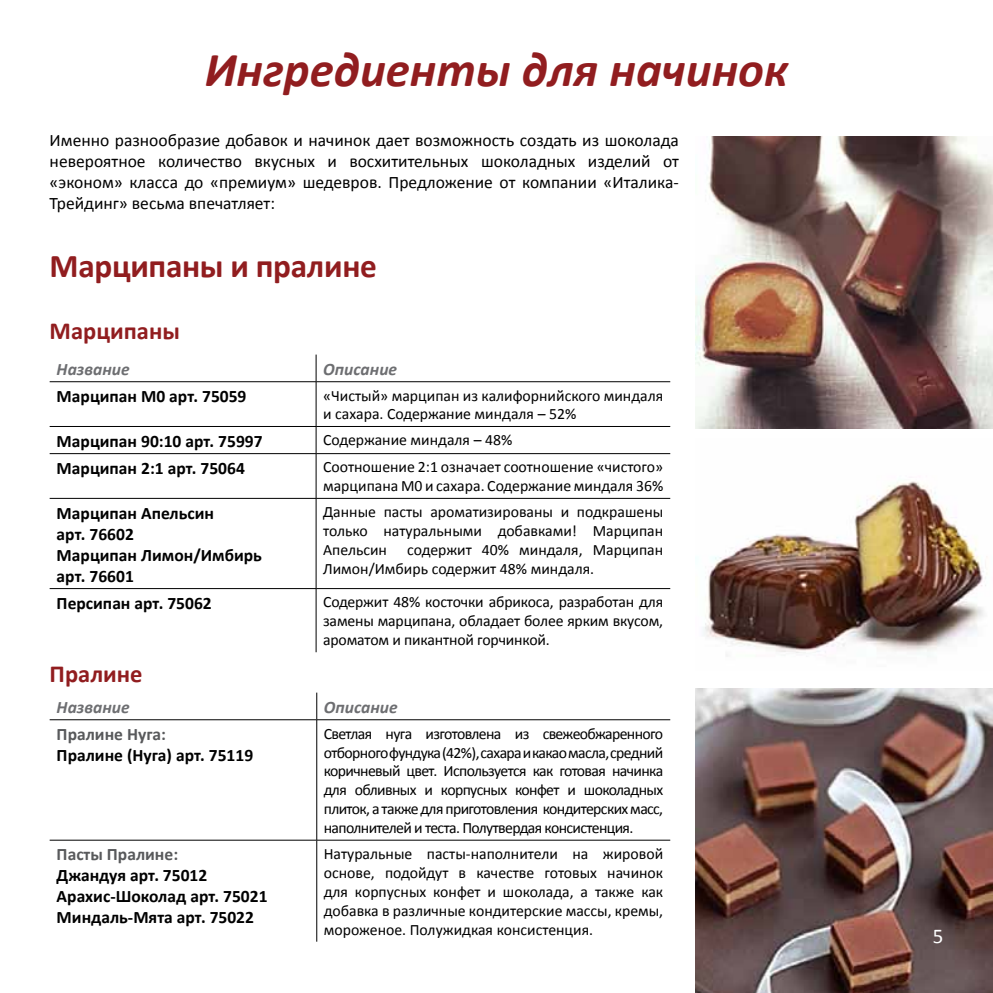
<style>
.page{position:relative;width:993px;height:993px;background:#fff}
.page>*{position:absolute;margin:0;border:0;box-sizing:border-box;transform-origin:0 0}
.t1{font:italic 700 49px "Calibri";color:#911d1f}
.t2{font:700 33.25px "Calibri";letter-spacing:-.01em;color:#911d1f}
.t3{font:700 24.5px "Calibri";color:#911d1f}
.t4{font:21px "Calibri";color:#fff}
.t5{font:17.5px/21px "Calibri";color:#000;text-align:justify}
.t6{font:700 17.5px/21px "Calibri";color:#000}
.t7{font:italic 700 17.5px "Calibri";color:#6d6e71}
.t8{font:700 17.5px "Calibri";color:#58595b}
.t9{font:15.75px/18.9px "Calibri";color:#000;text-align:justify}
</style>
<div class="page">
<svg style="left:316px;top:354px;width:1px;height:27px"></svg>
<hr style="left:50px;top:381px;width:266px;height:1px;background:#000">
<hr style="left:316px;top:381px;width:354px;height:1px;background:#000">
<hr style="left:316px;top:382px;width:1px;height:44px;background:#000">
<hr style="left:50px;top:426px;width:266px;height:1px;background:#000">
<hr style="left:316px;top:426px;width:354px;height:1px;background:#000">
<svg style="left:316px;top:426px;width:1px;height:27px"></svg>
<hr style="left:50px;top:453px;width:266px;height:1px;background:#000">
<hr style="left:316px;top:453px;width:354px;height:1px;background:#000">
<hr style="left:316px;top:453px;width:1px;height:45px;background:#000">
<hr style="left:50px;top:498px;width:266px;height:1px;background:#000">
<hr style="left:316px;top:498px;width:354px;height:1px;background:#000">
<hr style="left:316px;top:498px;width:1px;height:90px;background:#000">
<hr style="left:50px;top:588px;width:266px;height:1px;background:#000">
<hr style="left:316px;top:588px;width:354px;height:1px;background:#000">
<hr style="left:316px;top:588px;width:1px;height:64px;background:#000">
<svg style="left:316px;top:692px;width:1px;height:27px"></svg>
<hr style="left:50px;top:719px;width:266px;height:1px;background:#000">
<hr style="left:316px;top:719px;width:354px;height:1px;background:#000">
<hr style="left:316px;top:719px;width:1px;height:120px;background:#000">
<hr style="left:50px;top:839px;width:266px;height:1px;background:#000">
<hr style="left:316px;top:839px;width:354px;height:1px;background:#000">
<hr style="left:316px;top:840px;width:1px;height:101px;background:#000">
<img style="left:695px;top:688px;width:297px;height:304px">
<img style="left:695px;top:136px;width:297px;height:292px">
<img style="left:695px;top:481px;width:292px;height:176px">
<h1 class="t1" style="left:205px;top:39px;width:585px">Ингредиенты для начинок</h1>
<p class="t5" style="left:50px;top:130px;width:630px">Именно разнообразие добавок и начинок дает возможность создать из шоколада невероятное количество вкусных и восхитительных шоколадных изделий от «эконом» класса до «премиум» шедевров. Предложение от компании «Италика-Трейдинг» весьма впечатляет:</p>
<h2 class="t2" style="left:50px;top:244px;width:328px">Марципаны и пралине</h2>
<h3 class="t3" style="left:50px;top:315px;width:132px">Марципаны</h3>
<p class="t7" style="left:57px;top:357px;width:74px">Название</p>
<p class="t7" style="left:323px;top:357px;width:75px">Описание</p>
<p class="t6" style="left:57px;top:385px;width:191px">Марципан М0 арт. 75059</p>
<p class="t9" style="left:323px;top:386px;width:341px">«Чистый» марципан из калифорнийского миндаля и сахара. Содержание миндаля – 52%</p>
<p class="t6" style="left:57px;top:430px;width:207px">Марципан 90:10 арт. 75997</p>
<p class="t9" style="left:323px;top:430px;width:191px">Содержание миндаля – 48%</p>
<p class="t6" style="left:57px;top:457px;width:190px">Марципан 2:1 арт. 75064</p>
<p class="t9" style="left:323px;top:457px;width:341px">Cоотношение 2:1 означает соотношение «чистого» марципана М0 и сахара. Содержание миндаля 36%</p>
<p class="t6" style="left:57px;top:502px;width:207px">Марципан Апельсин<br>арт. 76602<br>Марципан Лимон/Имбирь арт. 76601</p>
<p class="t9" style="left:323px;top:502px;width:341px">Данные пасты ароматизированы и подкрашены только натуральными добавками! Марципан Апельсин</p>
<p class="t9" style="left:323px;top:540px;width:341px;text-indent:84px">содержит 40% миндаля, Марципан<br>Лимон/Имбирь содержит 48% миндаля.</p>
<p class="t6" style="left:57px;top:592px;width:156px">Персипан арт. 75062</p>
<p class="t9" style="left:323px;top:592px;width:341px">Содержит 48% косточки абрикоса, разработан для замены марципана, обладает более ярким вкусом, ароматом и пикантной горчинкой.</p>
<h3 class="t3" style="left:50px;top:658px;width:94px">Пралине</h3>
<p class="t7" style="left:57px;top:695px;width:74px">Название</p>
<p class="t7" style="left:323px;top:695px;width:75px">Описание</p>
<p class="t8" style="left:57px;top:722px;width:111px">Пралине Нуга:</p>
<p class="t6" style="left:57px;top:744px;width:198px">Пралине (Нуга) арт. 75119</p>
<p class="t9" style="left:323px;top:723px;width:341px">Светлая нуга изготовлена из свежеобжаренного отборного фундука (42%), сахара и какао масла, средний коричневый цвет. Используется как готовая начинка для обливных и корпусных конфет и шоколадных плиток, а также для приготовления кондитерских масс, наполнителей и теста. Полутвердая консистенция.</p>
<p class="t8" style="left:57px;top:843px;width:123px">Пасты Пралине:</p>
<p class="t6" style="left:57px;top:864px;width:212px">Джандуя арт. 75012<br>Арахис-Шоколад арт. 75021<br>Миндаль-Мята арт. 75022</p>
<p class="t9" style="left:323px;top:844px;width:341px">Натуральные пасты-наполнители на жировой основе, подойдут в качестве готовых начинок для корпусных конфет и шоколада, а также как добавка в различные кондитерские массы, кремы, мороженое. Полужидкая консистенция.</p>
<h3 class="t4" style="left:932px;top:922px;width:12px">5</h3>
</div>
